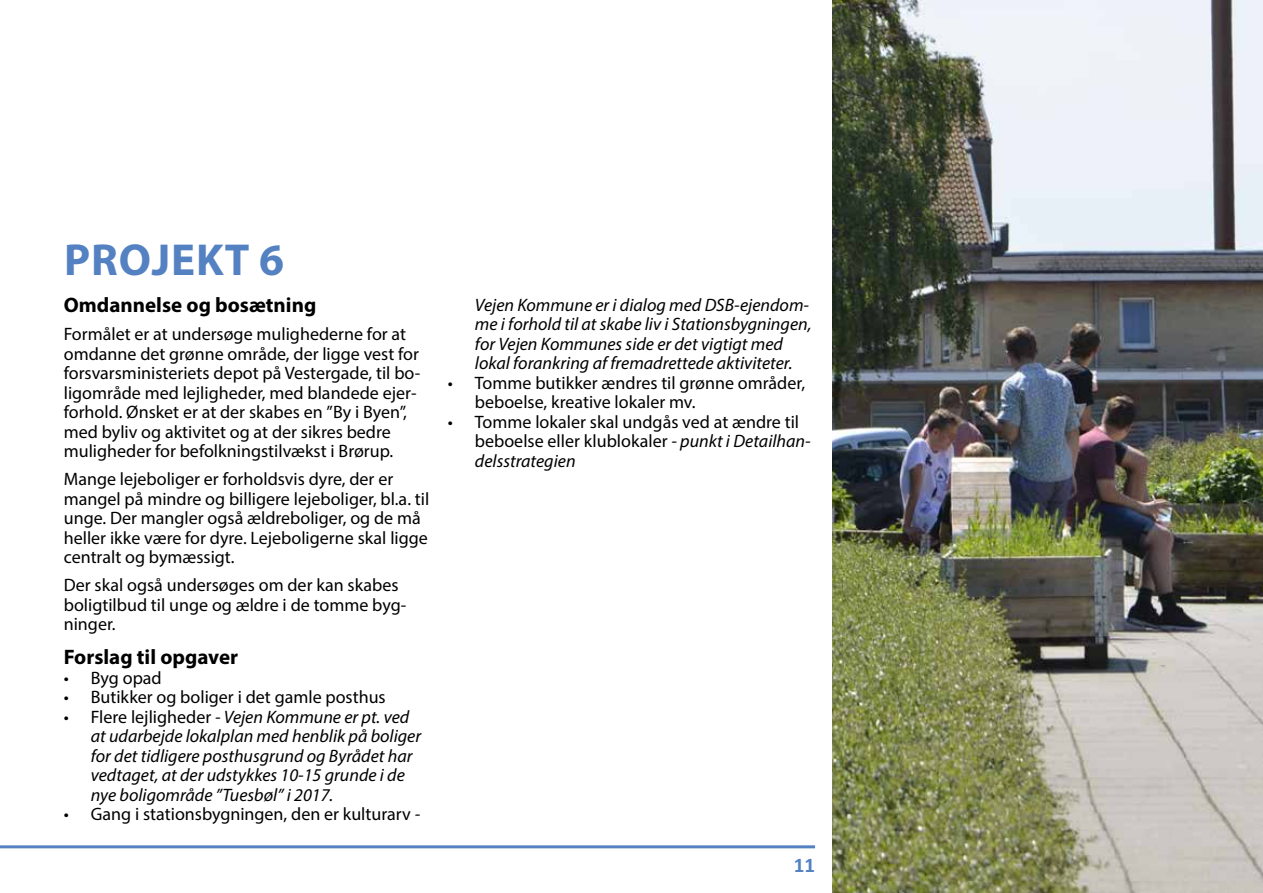
<style>
.page{position:relative;width:1263px;height:893px;background:#fff}
.page>*{position:absolute;margin:0;border:0;box-sizing:border-box;transform-origin:0 0}
.t1{font:700 45px "Myriad Pro";letter-spacing:.02em;color:#5481c1}
.t2{font:700 21px "Myriad Pro";color:#000}
.t3{font:700 21px "Calibri";color:#5481c1}
.t4{font:18px/19.5px "Myriad Pro";color:#000}
.t5{font:italic 18px/19.5px "Myriad Pro";color:#000}
.s1{font-style:normal}
.s2{font-style:italic}
</style>
<div class="page">
<hr style="left:0;top:845px;width:815px;height:3px;background:#5481c1">
<img style="left:832px;top:0;width:431px;height:893px">
<h1 class="t1" style="left:64px;top:231px;width:221px">PROJEKT 6</h1>
<p class="t2" style="left:64px;top:292px;width:254px">Omdannelse og bosætning</p>
<p class="t4" style="left:64px;top:324px;width:358px">Formålet er at undersøge mulighederne for at omdanne det grønne område, der ligge vest for forsvarsministeriets depot på Vestergade, til bo&shy;ligområde med lejligheder, med blandede ejer&shy;forhold. Ønsket er at der skabes en ”By i Byen”, med byliv og aktivitet og at der sikres bedre muligheder for befolkningstilvækst i Brørup.</p>
<p class="t4" style="left:64px;top:469px;width:367px">Mange lejeboliger er forholdsvis dyre, der er mangel på mindre og billigere lejeboliger, bl.a. til unge. Der mangler også ældreboliger, og de må heller ikke være for dyre. Lejeboligerne skal ligge centralt og bymæssigt.</p>
<p class="t4" style="left:64px;top:575px;width:344px">Der skal også undersøges om der kan skabes boligtilbud til unge og ældre i de tomme byg&shy;ninger.</p>
<p class="t2" style="left:64px;top:643px;width:176px">Forslag til opgaver</p>
<p class="t4" style="left:64px;top:668px;width:99px">• Byg opad</p>
<p class="t4" style="left:64px;top:687px;width:323px">• Butikker og boliger i det gamle posthus</p>
<p class="t5" style="left:91px;top:707px;width:332px;text-indent:-27px"><span class="s1">• Flere lejligheder</span> - Vejen Kommune er pt. ved at udarbejde lokalplan med henblik på boliger for det tidligere posthusgrund og Byrådet har vedtaget, at der udstykkes 10-15 grunde i de nye boligområde ”Tuesbøl” i 2017.</p>
<p class="t4" style="left:64px;top:804px;width:358px">• Gang i stationsbygningen, den er kulturarv <span class="s2">-</span></p>
<p class="t5" style="left:475px;top:295px;width:338px">Vejen Kommune er i dialog med DSB-ejendom&shy;me i forhold til at skabe liv i Stationsbygningen, for Vejen Kommunes side er det vigtigt med lokal forankring af fremadrettede aktiviteter.</p>
<p class="t4" style="left:475px;top:373px;width:332px;text-indent:-27px">• Tomme butikker ændres til grønne områder, beboelse, kreative lokaler mv.</p>
<p class="t4" style="left:475px;top:412px;width:337px;text-indent:-27px">• Tomme lokaler skal undgås ved at ændre til beboelse eller klublokaler <span class="s2">- punkt i Detailhan&shy;delsstrategien</span></p>
<p class="t3" style="left:794px;top:850px;width:23px">11</p>
</div>
